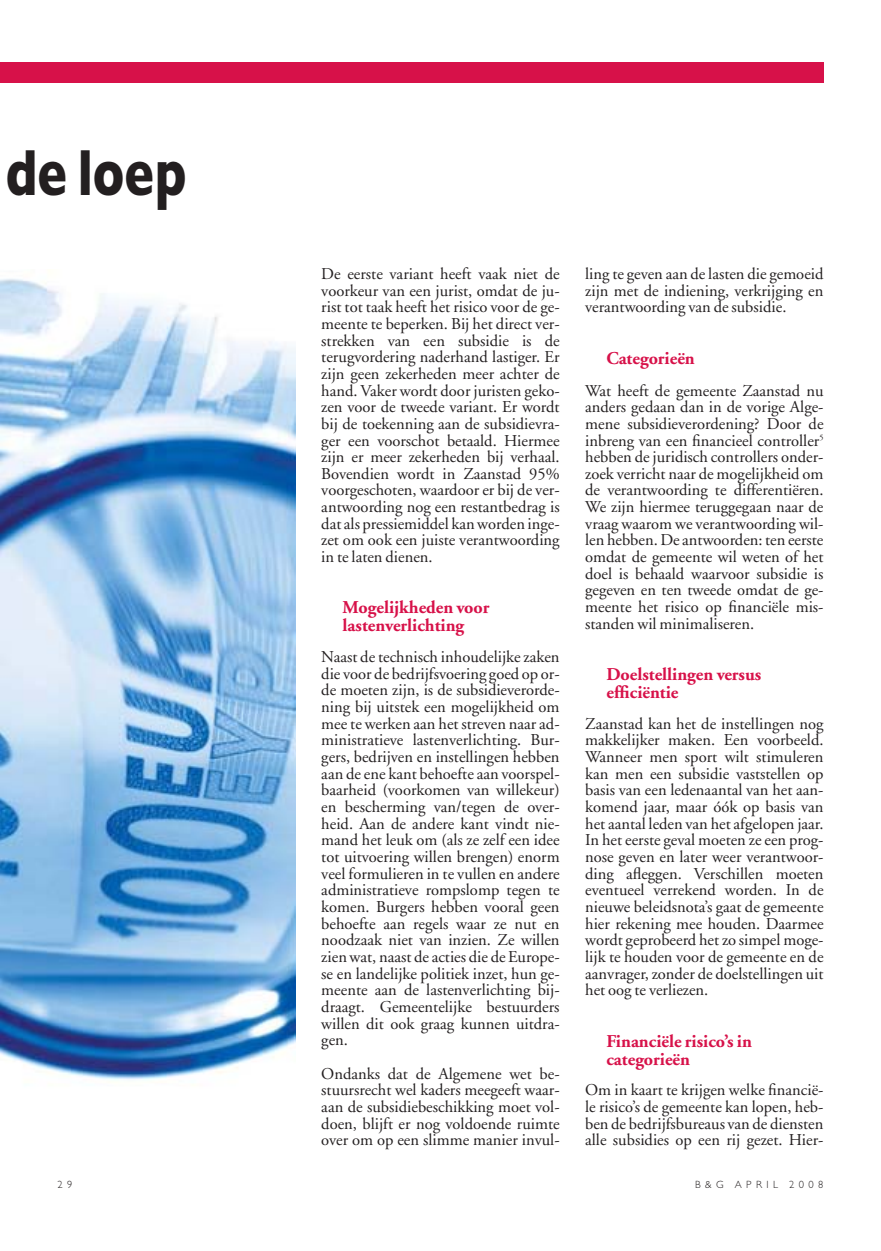
<style>
.page{position:relative;width:881px;height:1251px;background:#fff}
.page>*{position:absolute;margin:0;border:0;box-sizing:border-box;transform-origin:0 0}
.t1{font:700 66px "Gill Sans";letter-spacing:.005em;color:#231f20;scale:.75 1}
.t2{font:700 18px/18px "Adobe Garamond";color:#d71149}
.t3{font:16.5px/16.6px "Adobe Garamond";color:#231f20;text-align:justify}
.t4{font:300 10.5px "Gill Sans";letter-spacing:.425em;color:#231f20}
</style>
<div class="page">
<div style="left:0;top:62px;width:823px;height:20px;background:#d71149"></div>
<img style="left:0;top:278px;width:296px;height:802px">
<h1 class="t1" style="left:6px;top:150px;width:242px">de loep</h1>
<p class="t4" style="left:57px;top:1180px;width:16px">2 9</p>
<p class="t3" style="left:321px;top:267px;width:240px">De eerste variant heeft vaak niet de voorkeur van een jurist, omdat de ju&shy;rist tot taak heeft het risico voor de ge&shy;meente te beperken. Bij het direct ver&shy;strekken van een subsidie is de terugvordering naderhand lastiger. Er zijn geen zekerheden meer achter de hand. Vaker wordt door juristen geko&shy;zen voor de tweede variant. Er wordt bij de toekenning aan de subsidievra&shy;ger een voorschot betaald. Hiermee zijn er meer zekerheden bij verhaal.<br>Bovendien wordt in Zaanstad 95% voorgeschoten, waardoor er bij de ver&shy;antwoording nog een restantbedrag is dat als pressiemiddel kan worden inge&shy;zet om ook een juiste verantwoording in te laten dienen.</p>
<p class="t2" style="left:342px;top:600px;width:148px">Mogelijkheden voor lastenverlichting</p>
<p class="t3" style="left:321px;top:650px;width:240px">Naast de technisch inhoudelijke zaken die voor de bedrijfsvoering goed op or&shy;de moeten zijn, is de subsidieverorde&shy;ning bij uitstek een mogelijkheid om mee te werken aan het streven naar ad&shy;ministratieve lastenverlichting. Bur&shy;gers, bedrijven en instellingen hebben aan de ene kant behoefte aan voorspel&shy;baarheid (voorkomen van willekeur) en bescherming van/tegen de over&shy;heid. Aan de andere kant vindt nie&shy;mand het leuk om (als ze zelf een idee tot uitvoering willen brengen) enorm veel formulieren in te vullen en andere administratieve rompslomp tegen te komen. Burgers hebben vooral geen behoefte aan regels waar ze nut en noodzaak niet van inzien. Ze willen zien wat, naast de acties die de Europe&shy;se en landelijke politiek inzet, hun ge&shy;meente aan de lastenverlichting bij&shy;draagt. Gemeentelijke bestuurders willen dit ook graag kunnen uitdra&shy;gen.</p>
<p class="t3" style="left:321px;top:1066px;width:240px">Ondanks dat de Algemene wet be&shy;stuursrecht wel kaders meegeeft waar&shy;aan de subsidiebeschikking moet vol&shy;doen, blijft er nog voldoende ruimte over om op een slimme manier invul-</p>
<p class="t3" style="left:585px;top:267px;width:240px">ling te geven aan de lasten die gemoeid zijn met de indiening, verkrijging en verantwoording van de subsidie.</p>
<p class="t2" style="left:606px;top:350px;width:90px">Categorieën</p>
<p class="t3" style="left:585px;top:383px;width:240px">Wat heeft de gemeente Zaanstad nu anders gedaan dan in de vorige Alge&shy;mene subsidieverordening? Door de inbreng van een financieel controller<sup>5 </sup>hebben de juridisch controllers onder&shy;zoek verricht naar de mogelijkheid om de verantwoording te differentiëren.<br>We zijn hiermee teruggegaan naar de vraag waarom we verantwoording wil&shy;len hebben. De antwoorden: ten eerste omdat de gemeente wil weten of het doel is behaald waarvoor subsidie is gegeven en ten tweede omdat de ge&shy;meente het risico op financiële mis&shy;standen wil minimaliseren.</p>
<p class="t2" style="left:606px;top:667px;width:156px">Doelstellingen versus efficiëntie</p>
<p class="t3" style="left:585px;top:716px;width:240px">Zaanstad kan het de instellingen nog makkelijker maken. Een voorbeeld.<br>Wanneer men sport wilt stimuleren kan men een subsidie vaststellen op basis van een ledenaantal van het aan&shy;komend jaar, maar óók op basis van het aantal leden van het afgelopen jaar.<br>In het eerste geval moeten ze een prog&shy;nose geven en later weer verantwoor&shy;ding afleggen. Verschillen moeten eventueel verrekend worden. In de nieuwe beleidsnota’s gaat de gemeente hier rekening mee houden. Daarmee wordt geprobeerd het zo simpel moge&shy;lijk te houden voor de gemeente en de aanvrager, zonder de doelstellingen uit het oog te verliezen.</p>
<p class="t2" style="left:606px;top:1033px;width:147px">Financiële risico’s in categorieën</p>
<p class="t3" style="left:585px;top:1082px;width:240px">Om in kaart te krijgen welke financië&shy;le risico’s de gemeente kan lopen, heb&shy;ben de bedrijfsbureaus van de diensten alle subsidies op een rij gezet. Hier-</p>
<p class="t4" style="left:695px;top:1180px;width:130px">B&amp;G APRIL 2008</p>
</div>
